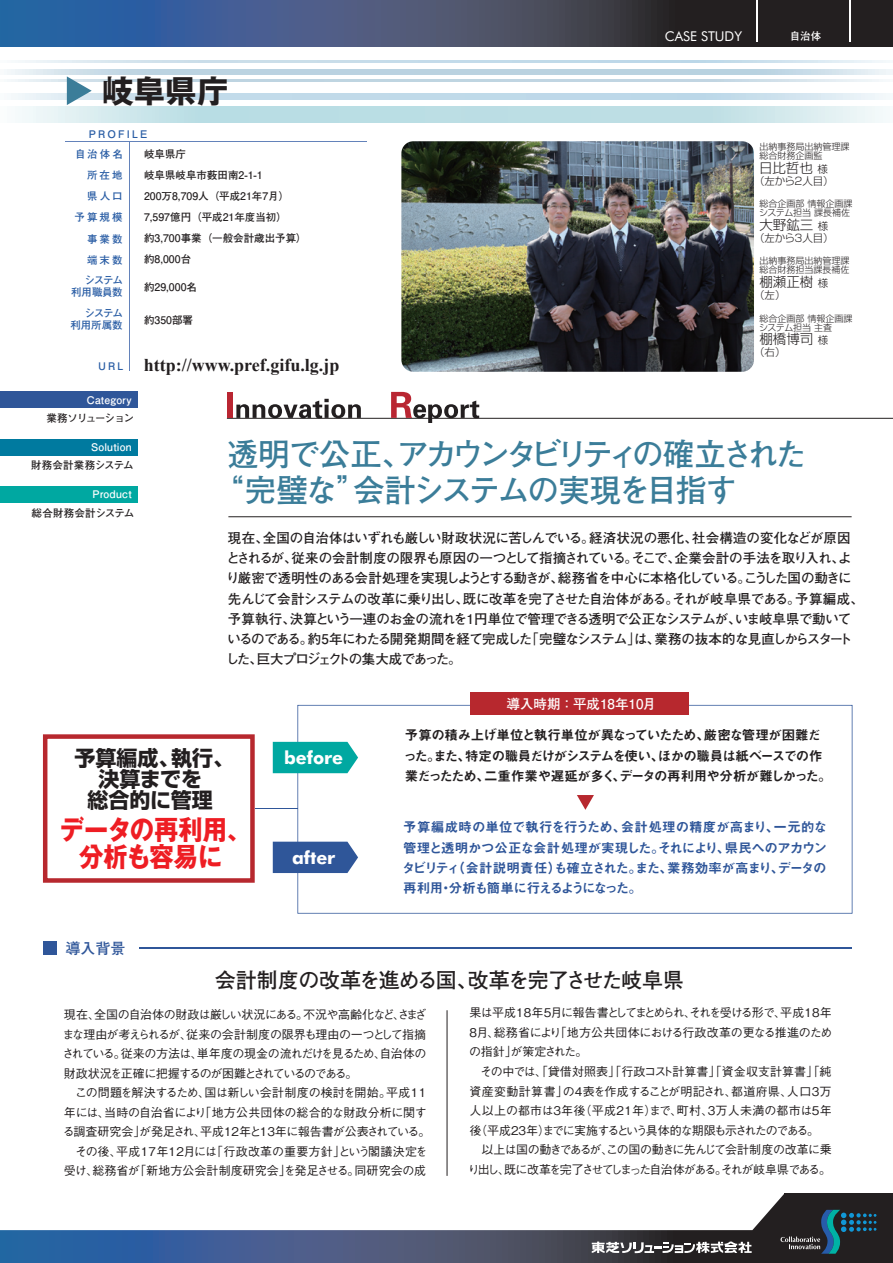
<style>
.page{position:relative;width:893px;height:1263px;background:#fff}
.page>*{position:absolute;margin:0;border:0;box-sizing:border-box;transform-origin:0 0}
.t1{font:700 31.5px/36px "Futo Go B101 Pro";letter-spacing:-.08em;color:#3b7d99}
.t2{font:700 31.5px "Gothic MB101 Pro";color:#231f20}
.t3{font:700 27px/27px "Gothic MB101 Pro";color:#ee1d23;text-align:center;scale:.9 1}
.t4{font:700 21px "Futo Go B101 Pro";letter-spacing:-.045em;color:#231f20}
.t5{font:700 21px/21px "Shin Go Pro";color:#231f20;text-align:center}
.t6{font:700 18px "Times New Roman";color:#231f20}
.t7{font:700 18px "Futura BT";letter-spacing:-.005em;color:#fff}
.t8{font:700 15px "Futo Go B101 Pro";color:#2f5699}
.t9{font:700 13.5px/20.2px "Futo Go B101 Pro";letter-spacing:-.05em;color:#231f20}
.t10{font:13.5px/20.2px "Midashi Go Pro MB31";letter-spacing:-.095em;color:#2f5699;text-align:justify}
.t11{font:13.5px/20.2px "Midashi Go Pro MB31";letter-spacing:-.055em;color:#231f20}
.t12{font:300 13.5px "Shin Go Pro";color:#231f20}
.t13{font:700 13.5px "Futo Go B101 Pro";color:#fff}
.t14{font:13.5px "Futura BT";color:#fff}
.t15{font:500 12px/19.5px "Gothic BBB Pro";letter-spacing:-.025em;color:#231f20}
.t16{font:700 10.5px/21px "Futo Go B101 Pro";color:#231f20}
.t17{font:700 10.5px/21.3px "Futo Go B101 Pro";letter-spacing:.2em;color:#285ca4;text-align:right}
.t18{font:700 10.5px "Futo Go B101 Pro";letter-spacing:.02em;color:#fff}
.t19{font:300 10.5px "Shin Go Pro";letter-spacing:-.02em;color:#231f20}
.t20{font:700 10.5px "Futo Go B101 Pro";letter-spacing:.02em;color:#231f20}
.t21{font:700 10.5px/12.6px "Futo Go B101 Pro";letter-spacing:-.035em;color:#285ca4;text-align:right}
.t22{font:700 10.5px/12.6px "Futo Go B101 Pro";letter-spacing:-.005em;color:#285ca4;text-align:right}
.t23{font:700 10.5px "Futo Go B101 Pro";letter-spacing:-.095em;color:#231f20}
.t24{font:300 9px/9px "Shin Go Pro";color:#231f20}
.s1{font-size:10.5px}
</style>
<div class="page">
<hr style="left:139px;top:947px;width:713px;height:2px;background:#2f5699">
<div style="left:43px;top:942px;width:13px;height:13px;background:#2f5699"></div>
<svg style="left:18px;top:61px;width:872px;height:1px"></svg>
<svg style="left:7px;top:69px;width:886px;height:5px;background:#c1d7e3"></svg>
<svg style="left:7px;top:80px;width:876px;height:1px"></svg>
<svg style="left:11px;top:93px;width:879px;height:6px;background:#c8deeb"></svg>
<svg style="left:18px;top:107px;width:868px;height:15px;background:#c6e3e8"></svg>
<svg style="left:67px;top:76px;width:25px;height:29px"></svg>
<hr style="left:65px;top:142px;width:301px;height:1px;background:#6382ba">
<hr style="left:129px;top:142px;width:1px;height:229px;background:#6382ba">
<hr style="left:227px;top:418px;width:666px;height:1px;background:#231f20">
<div style="left:0;top:392px;width:138px;height:16px;background:#2f5699"></div>
<div style="left:0;top:439px;width:138px;height:16px;background:#007a9f"></div>
<div style="left:0;top:486px;width:138px;height:16px;background:#00a8a1"></div>
<hr style="left:228px;top:516px;width:624px;height:1px;background:#231f20">
<svg style="left:0;top:1193px;width:893px;height:70px"></svg>
<svg style="left:592px;top:1241px;width:160px;height:13px"></svg>
<div style="left:785px;top:1193px;width:108px;height:59px;background:#231f20"></div>
<svg style="left:780px;top:1210px;width:96px;height:44px"></svg>
<svg style="left:0;top:0;width:893px;height:46px;background:#384866"></svg>
<hr style="left:756px;top:0;width:1px;height:41px;background:#fff">
<hr style="left:849px;top:0;width:2px;height:41px;background:#fff">
<img style="left:401px;top:141px;width:353px;height:231px">
<svg style="left:297px;top:705px;width:555px;height:209px"></svg>
<div style="left:273px;top:742px;width:85px;height:31px;background:#00a8a1"></div>
<div style="left:273px;top:842px;width:85px;height:31px;background:#2f5699"></div>
<svg style="left:577px;top:795px;width:17px;height:15px"></svg>
<div style="left:470px;top:693px;width:218px;height:22px;background:#b7282e"></div>
<svg style="left:43px;top:734px;width:212px;height:149px"></svg>
<hr style="left:255px;top:808px;width:43px;height:1px;background:#2f5699">
<hr style="left:447px;top:1010px;width:1px;height:166px;background:#231f20">
<div style="left:227px;top:392px;width:6px;height:26px;background:#b92632"></div>
<svg style="left:236px;top:399px;width:125px;height:19px"></svg>
<svg style="left:391px;top:392px;width:88px;height:31px"></svg>
<p class="t2" style="left:102px;top:65px;width:127px">岐阜県庁</p>
<p class="t17" style="left:89px;top:122px;width:60px">PROFILE</p>
<p class="t17" style="left:75px;top:142px;width:49px">自治体名所在地</p>
<p class="t17" style="left:74px;top:184px;width:50px">県人口予算規模事業数</p>
<p class="t21" style="left:71px;top:272px;width:54px">システム<br>利用職員数</p>
<p class="t22" style="left:70px;top:305px;width:54px">システム<br>利用所属数</p>
<p class="t17" style="left:98px;top:354px;width:27px">URL</p>
<p class="t17" style="left:87px;top:248px;width:37px">端末数</p>
<p class="t16" style="left:144px;top:142px;width:164px">岐阜県庁<br>岐阜県岐阜市薮田南2-1-1<br>200万8,709人（平成21年7月）<br>7,597億円（平成21年度当初）約3,700事業（一般会計歳出予算）約8,000台</p>
<p class="t16" style="left:144px;top:275px;width:54px">約29,000名</p>
<p class="t16" style="left:144px;top:308px;width:51px">約350部署</p>
<p class="t6" style="left:144px;top:352px;width:197px">http://www.pref.gifu.lg.jp</p>
<p class="t14" style="left:665px;top:28px;width:79px">CASE STUDY</p>
<p class="t18" style="left:790px;top:28px;width:33px">自治体</p>
<p class="t24" style="left:759px;top:141px;width:91px">出納事務局出納管理課総合財務企画監</p>
<p class="t12" style="left:759px;top:157px;width:70px">日比哲也<span class="s1">様</span></p>
<p class="t19" style="left:754px;top:172px;width:81px">（左から2人目）</p>
<p class="t24" style="left:759px;top:198px;width:95px">総合企画部 情報企画課システム担当 課長補佐</p>
<p class="t12" style="left:759px;top:214px;width:70px">大野鉱三<span class="s1">様</span></p>
<p class="t19" style="left:754px;top:229px;width:81px">（左から3人目）</p>
<p class="t24" style="left:759px;top:255px;width:91px">出納事務局出納管理課総合財務担当課長補佐</p>
<p class="t12" style="left:759px;top:271px;width:70px">棚瀬正樹 <span class="s1">様</span></p>
<p class="t19" style="left:754px;top:286px;width:33px">（左）</p>
<p class="t24" style="left:759px;top:312px;width:95px">総合企画部 情報企画課システム担当 主査</p>
<p class="t12" style="left:759px;top:328px;width:70px">棚橋博司<span class="s1">様</span></p>
<p class="t19" style="left:754px;top:343px;width:33px">（右）</p>
<p class="t18" style="left:87px;top:392px;width:46px">Category</p>
<p class="t18" style="left:91px;top:439px;width:42px">Solution</p>
<p class="t18" style="left:93px;top:486px;width:40px">Product</p>
<p class="t23" style="left:46px;top:410px;width:90px">業務ソリューション</p>
<p class="t16" style="left:31px;top:453px;width:104px">財務会計業務システム</p>
<p class="t20" style="left:31px;top:504px;width:104px">総合財務会計システム</p>
<p class="t1" style="left:213px;top:432px;width:596px;text-indent:15px">透明で公正、アカウンタビリティの確立された“完璧な”会計システムの実現を目指す</p>
<p class="t9" style="left:226px;top:526px;width:639px">現在、全国の自治体はいずれも厳しい財政状況に苦しんでいる。経済状況の悪化、社会構造の変化などが原因とされるが、従来の会計制度の限界も原因の一つとして指摘されている。そこで、企業会計の手法を取り入れ、より厳密で透明性のある会計処理を実現しようとする動きが、総務省を中心に本格化している。こうした国の動きに先んじて会計システムの改革に乗り出し、既に改革を完了させた自治体がある。それが岐阜県である。予算編成、予算執行、決算という一連のお金の流れを1円単位で管理できる透明で公正なシステムが、いま岐阜県で動いているのである。約5年にわたる開発期間を経て完成した「完璧なシステム」は、業務の抜本的な見直しからスタートした、巨大プロジェクトの集大成であった。</p>
<p class="t5" style="left:74px;top:746px;width:161px">予算編成、執行、決算までを<br>総合的に管理</p>
<p class="t3" style="left:60px;top:813px;width:214px">データの再利用、分析も容易に</p>
<p class="t8" style="left:65px;top:936px;width:61px">導入背景</p>
<p class="t7" style="left:284px;top:747px;width:61px">before</p>
<p class="t7" style="left:292px;top:847px;width:45px">after</p>
<p class="t13" style="left:507px;top:693px;width:151px">導入時期 ：平成18年10月</p>
<p class="t11" style="left:403px;top:723px;width:430px">予算の積み上げ単位と執行単位が異なっていたため、厳密な管理が困難だった。また、特定の職員だけがシステムを使い、ほかの職員は紙ベースでの作業だったため、二重作業や遅延が多く、データの再利用や分析が難しかった。</p>
<p class="t10" style="left:402px;top:815px;width:427px">予算編成時の単位で執行を行うため、会計処理の精度が高まり、一元的な管理と透明かつ公正な会計処理が実現した。それにより、県民へのアカウンタビリティ（会計説明責任）も確立された。また、業務効率が高まり、データの再利用・分析も簡単に行えるようになった。</p>
<p class="t4" style="left:215px;top:963px;width:471px">会計制度の改革を進める国、改革を完了させた岐阜県</p>
<p class="t15" style="left:62px;top:1003px;width:370px">現在、全国の自治体の財政は厳しい状況にある。不況や高齢化など、さまざまな理由が考えられるが、従来の会計制度の限界も理由の一つとして指摘されている。従来の方法は、単年度の現金の流れだけを見るため、自治体の財政状況を正確に把握するのが困難とされているのである。<br>　この問題を解決するため、国は新しい会計制度の検討を開始。平成11年には、当時の自治省により「地方公共団体の総合的な財政分析に関する調査研究会」が発足され、平成12年と13年に報告書が公表されている。　その後、平成17年12月には「行政改革の重要方針」という閣議決定を受け、総務省が「新地方公会計制度研究会」を発足させる。同研究会の成</p>
<p class="t15" style="left:468px;top:1002px;width:366px">果は平成18年5月に報告書としてまとめられ、それを受ける形で、平成18年8月、総務省により「地方公共団体における行政改革の更なる推進のための指針」が策定された。<br>　その中では、「貸借対照表」「行政コスト計算書」「資金収支計算書」「純資産変動計算書」の4表を作成することが明記され、都道府県、人口3万人以上の都市は3年後（平成21年）まで、町村、3万人未満の都市は5年後（平成23年）までに実施するという具体的な期限も示されたのである。　以上は国の動きであるが、この国の動きに先んじて会計制度の改革に乗り出し、既に改革を完了させてしまった自治体がある。それが岐阜県である。</p>
</div>
